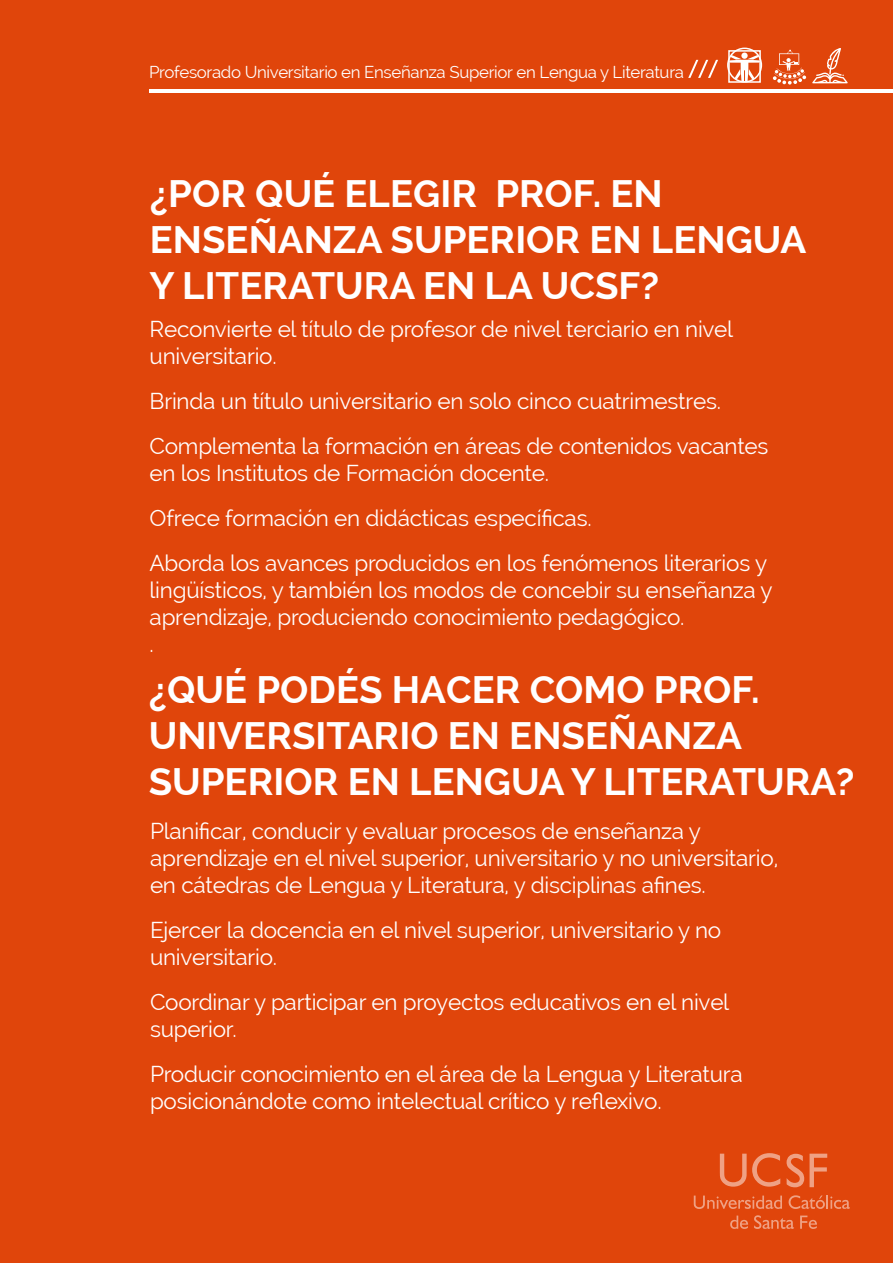
<style>
.page{position:relative;width:893px;height:1263px;background:#e0450b}
.page>*{position:absolute;margin:0;border:0;box-sizing:border-box;transform-origin:0 0}
.t1{font:700 38.25px/45.9px "Raleway";color:#fff}
.t2{font:22.5px/27px "Raleway";letter-spacing:-.01em;color:#fff}
.t3{font:16.8px "Raleway";letter-spacing:-.02em;color:#fff}
</style>
<div class="page">
<svg style="left:720px;top:1153px;width:60px;height:34px"></svg>
<svg style="left:787px;top:1154px;width:40px;height:33px"></svg>
<svg style="left:694px;top:1195px;width:88px;height:14px"></svg>
<svg style="left:789px;top:1195px;width:61px;height:14px"></svg>
<svg style="left:730px;top:1215px;width:18px;height:14px"></svg>
<svg style="left:754px;top:1215px;width:40px;height:14px"></svg>
<svg style="left:800px;top:1215px;width:17px;height:14px"></svg>
<hr style="left:150px;top:89px;width:743px;height:3px;background:#fff">
<svg style="left:688px;top:60px;width:30px;height:18px"></svg>
<svg style="left:773px;top:50px;width:33px;height:35px"></svg>
<div style="left:741px;top:53px;width:7px;height:6px;background:#fff;border-radius:50%"></div>
<svg style="left:731px;top:55px;width:27px;height:25px"></svg>
<div style="left:728px;top:50px;width:33px;height:33px;border:2px solid #fff"></div>
<div style="left:727px;top:48px;width:35px;height:35px;border:2px solid #fff;border-radius:50%"></div>
<svg style="left:812px;top:48px;width:36px;height:35px"></svg>
<p class="t3" style="left:149px;top:62px;width:536px">Profesorado Universitario en Enseñanza Superior en Lengua y Literatura</p>
<h1 class="t1" style="left:150px;top:171px;width:658px">¿POR QUÉ ELEGIR PROF. EN<br>ENSEÑANZA SUPERIOR EN LENGUA<br>Y LITERATURA EN LA UCSF?</h1>
<p class="t2" style="left:150px;top:315px;width:585px">Reconvierte el título de profesor de nivel terciario en nivel universitario.</p>
<p class="t2" style="left:150px;top:378px;width:620px;line-height:45px">Brinda un título universitario en solo cinco cuatrimestres.<br>Complementa la formación en áreas de contenidos vacantes</p>
<p class="t2" style="left:150px;top:450px;width:619px;line-height:45px">en los Institutos de Formación docente.<br>Ofrece formación en didácticas específicas.<br>Aborda los avances producidos en los fenómenos literarios y</p>
<p class="t2" style="left:150px;top:576px;width:625px">lingüísticos, y también los modos de concebir su enseñanza y aprendizaje, produciendo conocimiento pedagógico.<br>.</p>
<h1 class="t1" style="left:149px;top:667px;width:707px">¿QUÉ PODÉS HACER COMO PROF.<br>UNIVERSITARIO EN ENSEÑANZA<br>SUPERIOR EN LENGUA Y LITERATURA?</h1>
<p class="t2" style="left:150px;top:818px;width:630px">Planificar, conducir y evaluar procesos de enseñanza y aprendizaje en el nivel superior, universitario y no universitario, en cátedras de Lengua y Literatura, y disciplinas afines.</p>
<p class="t2" style="left:150px;top:917px;width:573px">Ejercer la docencia en el nivel superior, universitario y no universitario.</p>
<p class="t2" style="left:150px;top:989px;width:581px">Coordinar y participar en proyectos educativos en el nivel superior.</p>
<p class="t2" style="left:150px;top:1061px;width:594px">Producir conocimiento en el área de la Lengua y Literatura posicionándote como intelectual crítico y reflexivo.</p>
</div>
